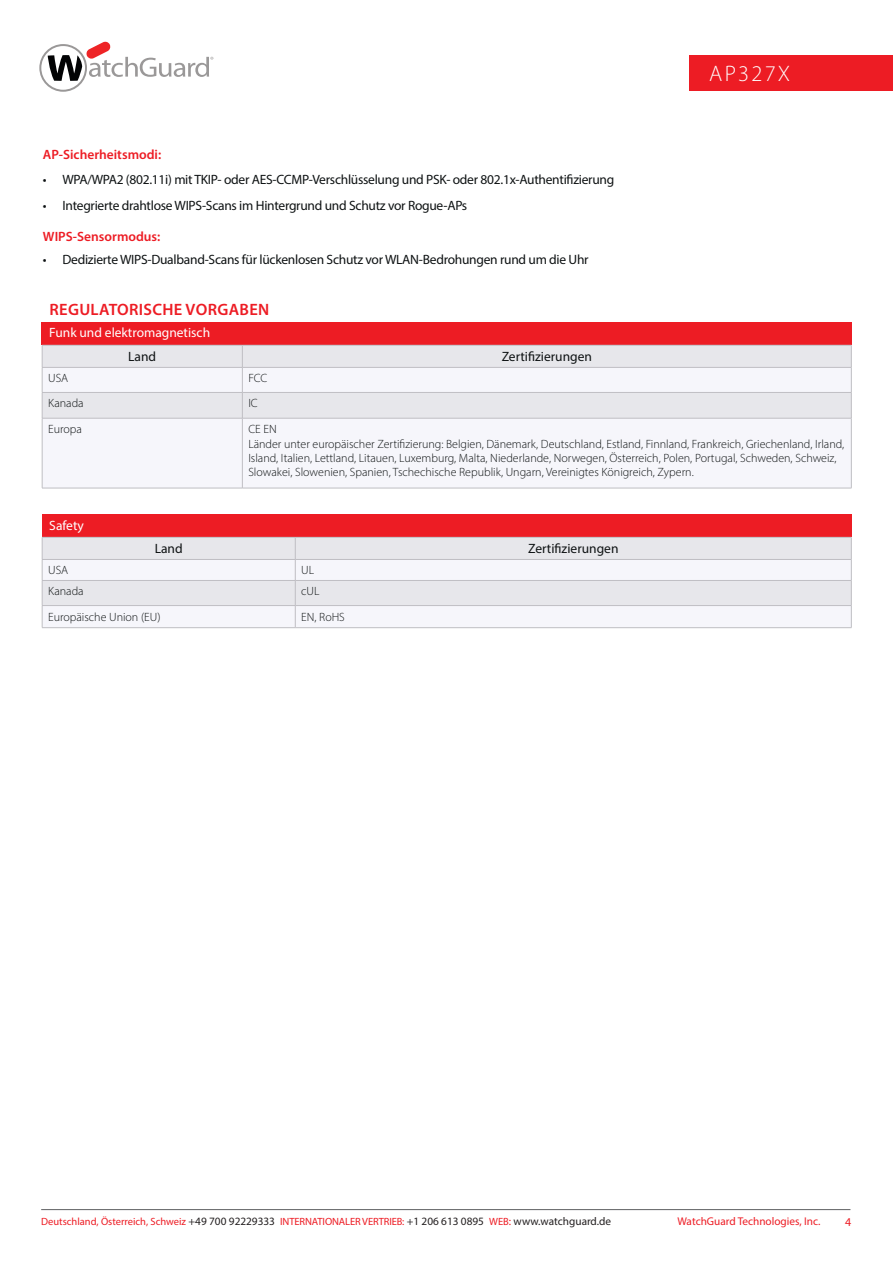
<style>
.page{position:relative;width:893px;height:1263px;background:#fff}
.page>*{position:absolute;margin:0;border:0;box-sizing:border-box;transform-origin:0 0}
.t1{font:300 22.5px "Myriad Pro";letter-spacing:.1em;color:#fff}
.t2{font:600 16.5px "Myriad Pro";letter-spacing:.02em;color:#ed1c24}
.t3{font:13.5px "Myriad Pro";letter-spacing:-.02em;color:#0e1213}
.t4{font:600 13.5px "Myriad Pro";color:#ed1c24}
.t5{font:13.5px "Myriad Pro";color:#0e1213}
.t6{font:13.5px "Myriad Pro";color:#fff}
.t7{font:300 12px/14.4px "Myriad Pro";color:#0e1213}
.t8{font:12px "Myriad Pro";color:#ed1c24}
.t9{font:11.25px "Myriad Pro";color:#ed1c24}
.t10{font:10.5px "Myriad Pro";letter-spacing:-.005em;color:#ed1c24}
.s1{font-size:11.25px;color:#231f20}
.s2{font-size:11.25px}
</style>
<div class="page">
<hr style="left:41px;top:1209px;width:809px;height:1px;background:#5f6062">
<svg style="left:39px;top:42px;width:174px;height:50px"></svg>
<div style="left:689px;top:56px;width:204px;height:35px;background:#ed1c24"></div>
<div style="left:41px;top:322px;width:810px;height:23px;background:#ed1c24"></div>
<div style="left:42px;top:514px;width:809px;height:23px;background:#ed1c24"></div>
<div style="left:43px;top:346px;width:808px;height:21px;background:#e7e7eb"></div>
<svg style="left:43px;top:368px;width:808px;height:120px;fill:#f6f6fb"></svg>
<hr style="left:42px;top:345px;width:200px;height:1px;background:#bfbec3">
<hr style="left:242px;top:345px;width:609px;height:1px;background:#bfbec3">
<hr style="left:42px;top:367px;width:200px;height:1px;background:#bfbec3">
<hr style="left:242px;top:367px;width:609px;height:1px;background:#bfbec3">
<hr style="left:42px;top:392px;width:200px;height:1px;background:#bfbec3">
<svg style="left:42px;top:346px;width:1px;height:72px"></svg>
<hr style="left:242px;top:392px;width:609px;height:1px;background:#bfbec3">
<svg style="left:242px;top:346px;width:1px;height:72px"></svg>
<svg style="left:851px;top:345px;width:1px;height:73px"></svg>
<hr style="left:42px;top:418px;width:200px;height:1px;background:#bfbec3">
<hr style="left:42px;top:418px;width:1px;height:70px;background:#bfbec3">
<hr style="left:242px;top:418px;width:609px;height:1px;background:#bfbec3">
<hr style="left:242px;top:418px;width:1px;height:70px;background:#bfbec3">
<hr style="left:851px;top:418px;width:1px;height:70px;background:#bfbec3">
<hr style="left:42px;top:488px;width:200px;height:1px;background:#bfbec3">
<hr style="left:242px;top:488px;width:609px;height:1px;background:#bfbec3">
<div style="left:43px;top:538px;width:808px;height:21px;background:#e7e7eb"></div>
<svg style="left:43px;top:560px;width:808px;height:67px;fill:#f6f6fb"></svg>
<hr style="left:42px;top:537px;width:253px;height:1px;background:#bfbec3">
<hr style="left:295px;top:537px;width:556px;height:1px;background:#bfbec3">
<hr style="left:42px;top:559px;width:253px;height:1px;background:#bfbec3">
<hr style="left:295px;top:559px;width:556px;height:1px;background:#bfbec3">
<hr style="left:42px;top:580px;width:253px;height:1px;background:#bfbec3">
<hr style="left:295px;top:580px;width:556px;height:1px;background:#bfbec3">
<hr style="left:42px;top:605px;width:253px;height:1px;background:#bfbec3">
<svg style="left:42px;top:538px;width:1px;height:89px"></svg>
<hr style="left:295px;top:605px;width:556px;height:1px;background:#bfbec3">
<svg style="left:295px;top:538px;width:1px;height:89px"></svg>
<svg style="left:851px;top:537px;width:1px;height:90px"></svg>
<hr style="left:42px;top:627px;width:253px;height:1px;background:#bfbec3">
<hr style="left:295px;top:627px;width:556px;height:1px;background:#bfbec3">
<p class="t4" style="left:43px;top:146px;width:120px">AP-Sicherheitsmodi:</p>
<p class="t3" style="left:43px;top:172px;width:573px">• WPA/WPA2 (802.11i) mit TKIP- oder AES-CCMP-Verschlüsselung und PSK- oder 802.1x-Authentifizierung</p>
<p class="t3" style="left:43px;top:197px;width:426px">• Integrierte drahtlose WIPS-Scans im Hintergrund und Schutz vor Rogue-APs</p>
<p class="t4" style="left:43px;top:228px;width:119px">WIPS-Sensormodus:</p>
<p class="t3" style="left:43px;top:251px;width:547px">• Dedizierte WIPS-Dualband-Scans für lückenlosen Schutz vor WLAN-Bedrohungen rund um die Uhr</p>
<h1 class="t1" style="left:709px;top:60px;width:82px">AP327X</h1>
<h2 class="t2" style="left:49px;top:298px;width:221px">REGULATORISCHE VORGABEN</h2>
<p class="t6" style="left:49px;top:324px;width:162px">Funk und elektromagnetisch</p>
<p class="t3" style="left:128px;top:349px;width:29px">Land</p>
<p class="t5" style="left:502px;top:349px;width:92px">Zertifizierungen</p>
<p class="t7" style="left:48px;top:371px;width:22px">USA</p>
<p class="t7" style="left:248px;top:371px;width:21px">FCC</p>
<p class="t7" style="left:48px;top:396px;width:37px">Kanada</p>
<p class="t7" style="left:248px;top:396px;width:11px">IC</p>
<p class="t7" style="left:48px;top:422px;width:35px">Europa</p>
<p class="t7" style="left:248px;top:422px;width:597px">CE EN<br>Länder unter europäischer Zertifizierung: Belgien, Dänemark, Deutschland, Estland, Finnland, Frankreich, Griechenland, Irland, Island, Italien, Lettland, Litauen, Luxemburg, Malta, Niederlande, Norwegen, Österreich, Polen, Portugal, Schweden, Schweiz, Slowakei, Slowenien, Spanien, Tschechische Republik, Ungarn, Vereinigtes Königreich, Zypern.</p>
<p class="t6" style="left:49px;top:517px;width:36px">Safety</p>
<p class="t3" style="left:155px;top:541px;width:29px">Land</p>
<p class="t5" style="left:528px;top:541px;width:92px">Zertifizierungen</p>
<p class="t7" style="left:48px;top:563px;width:22px">USA</p>
<p class="t7" style="left:301px;top:563px;width:14px">UL</p>
<p class="t7" style="left:48px;top:584px;width:37px">Kanada</p>
<p class="t7" style="left:301px;top:584px;width:20px">cUL</p>
<p class="t7" style="left:48px;top:609px;width:114px">Europäische Union (EU)</p>
<p class="t7" style="left:301px;top:609px;width:45px">EN, RoHS</p>
<p class="t10" style="left:41px;top:1215px;width:571px">Deutschland, Österreich, Schweiz <span class="s1">+49 700 92229333</span> INTERNATIONALER VERTRIEB: <span class="s1">+1 206 613 0895</span> WEB<span class="s2">:</span> <span class="s1">www.watchguard.de</span></p>
<p class="t9" style="left:677px;top:1214px;width:144px">WatchGuard Technologies, Inc.</p>
<p class="t8" style="left:845px;top:1214px;width:8px">4</p>
</div>
